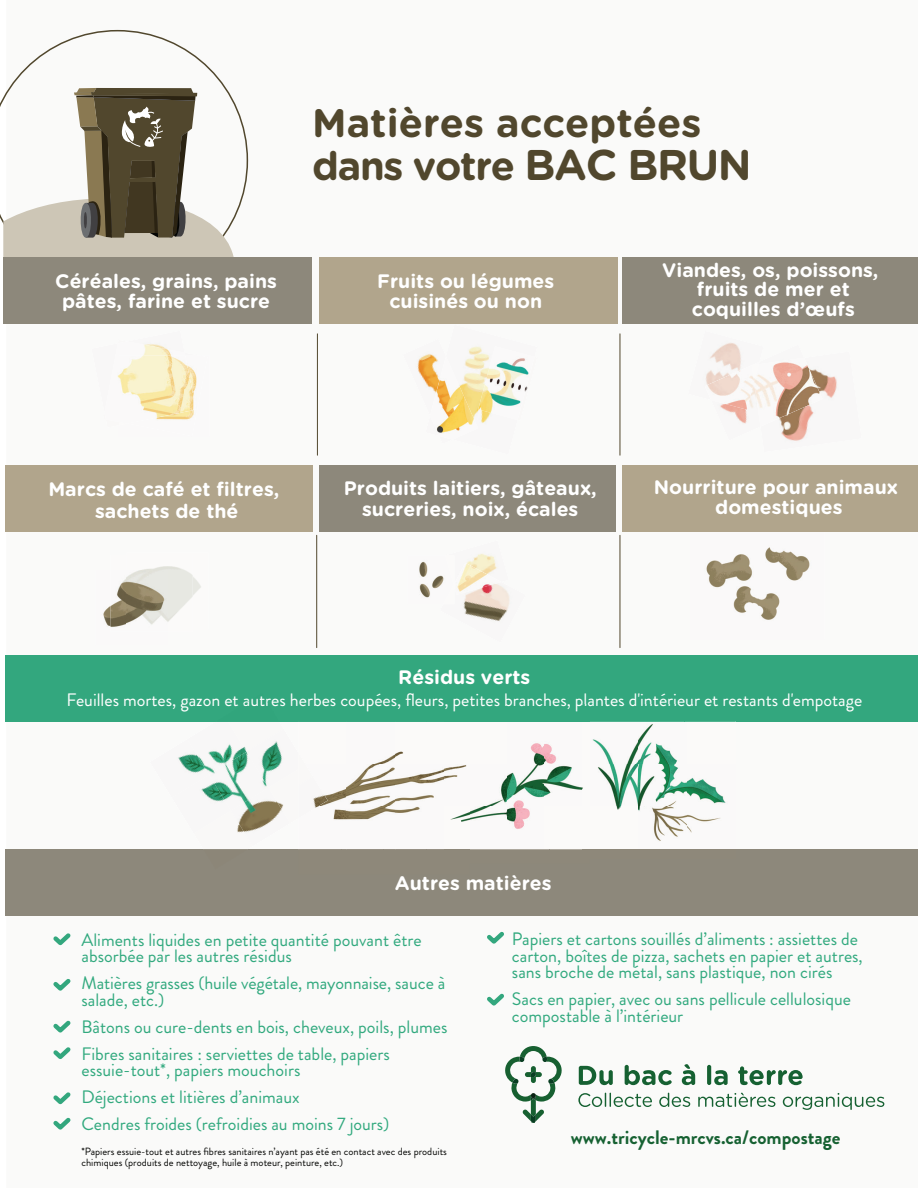
<style>
.page{position:relative;width:918px;height:1188px;background:#fff}
.page>*{position:absolute;margin:0;border:0;box-sizing:border-box;transform-origin:0 0}
.t1{font:700 39.75px/42.9px "Gotham Rounded";color:#51472d}
.t2{font:700 19.5px/19.5px "Gotham Rounded";color:#fff;text-align:center}
.t3{font:700 19.5px "Brandon Grotesque";color:#166132}
.t4{font:18px/16.5px "Brandon Grotesque";color:#31a97e}
.t5{font:18px "Brandon Grotesque";color:#fff}
.t6{font:10.5px/10.5px "Brandon Grotesque";color:#040503}
.s1{font-size:42.9px}
</style>
<div class="page">
<svg style="left:0;top:30px;width:248px;height:193px"></svg>
<div style="left:3px;top:257px;width:309px;height:67px;background:#8d887b"></div>
<div style="left:319px;top:257px;width:299px;height:67px;background:#b1a58c"></div>
<div style="left:622px;top:257px;width:296px;height:67px;background:#8d887b"></div>
<div style="left:5px;top:466px;width:307px;height:66px;background:#b1a58c"></div>
<div style="left:5px;top:849px;width:913px;height:67px;background:#8d887b"></div>
<div style="left:320px;top:466px;width:296px;height:66px;background:#8d887b"></div>
<div style="left:622px;top:466px;width:296px;height:66px;background:#b1a58c"></div>
<img style="left:709px;top:342px;width:27px;height:18px">
<img style="left:791px;top:372px;width:47px;height:71px">
<img style="left:711px;top:344px;width:93px;height:97px">
<img style="left:705px;top:362px;width:49px;height:48px">
<img style="left:754px;top:358px;width:69px;height:69px">
<img style="left:752px;top:364px;width:7px;height:18px">
<svg style="left:53px;top:1020px;width:18px;height:13px"></svg>
<svg style="left:53px;top:1047px;width:18px;height:13px"></svg>
<svg style="left:53px;top:1092px;width:18px;height:13px"></svg>
<svg style="left:53px;top:1117px;width:18px;height:13px"></svg>
<svg style="left:53px;top:978px;width:18px;height:13px"></svg>
<svg style="left:487px;top:993px;width:17px;height:13px"></svg>
<svg style="left:53px;top:933px;width:18px;height:13px"></svg>
<svg style="left:487px;top:931px;width:17px;height:13px"></svg>
<img style="left:706px;top:547px;width:104px;height:73px">
<img style="left:193px;top:577px;width:8px;height:19px">
<img style="left:142px;top:566px;width:51px;height:56px">
<img style="left:103px;top:605px;width:8px;height:22px">
<img style="left:111px;top:578px;width:15px;height:50px">
<img style="left:126px;top:570px;width:42px;height:55px">
<img style="left:117px;top:345px;width:54px;height:34px">
<img style="left:119px;top:355px;width:77px;height:65px">
<img style="left:416px;top:354px;width:9px;height:30px">
<img style="left:425px;top:345px;width:62px;height:79px">
<img style="left:478px;top:346px;width:51px;height:74px">
<img style="left:430px;top:356px;width:48px;height:77px">
<img style="left:466px;top:553px;width:30px;height:10px">
<img style="left:463px;top:585px;width:48px;height:38px">
<img style="left:456px;top:563px;width:46px;height:32px">
<img style="left:419px;top:561px;width:26px;height:37px">
<img style="left:443px;top:585px;width:2px;height:13px">
<hr style="left:317px;top:334px;width:1px;height:121px;background:#51472d">
<hr style="left:620px;top:334px;width:1px;height:121px;background:#51472d">
<hr style="left:316px;top:535px;width:1px;height:113px;background:#51472d">
<hr style="left:620px;top:535px;width:1px;height:113px;background:#51472d">
<div style="left:6px;top:655px;width:912px;height:67px;background:#33a77e"></div>
<svg style="left:3px;top:88px;width:235px;height:257px"></svg>
<svg style="left:578px;top:1093px;width:74px;height:14px"></svg>
<svg style="left:659px;top:1093px;width:31px;height:14px"></svg>
<svg style="left:698px;top:1093px;width:77px;height:14px"></svg>
<svg style="left:783px;top:1093px;width:101px;height:17px"></svg>
<svg style="left:579px;top:1066px;width:34px;height:19px"></svg>
<svg style="left:625px;top:1065px;width:47px;height:20px"></svg>
<svg style="left:682px;top:1064px;width:13px;height:21px"></svg>
<svg style="left:707px;top:1065px;width:4px;height:20px"></svg>
<svg style="left:714px;top:1070px;width:14px;height:15px"></svg>
<svg style="left:738px;top:1066px;width:65px;height:19px"></svg>
<svg style="left:505px;top:1046px;width:57px;height:77px"></svg>
<img style="left:469px;top:742px;width:113px;height:88px">
<img style="left:470px;top:849px;width:112px;height:1px">
<img style="left:177px;top:752px;width:10px;height:20px">
<img style="left:187px;top:745px;width:41px;height:29px">
<img style="left:228px;top:743px;width:18px;height:9px">
<img style="left:201px;top:786px;width:8px;height:13px">
<img style="left:209px;top:752px;width:37px;height:52px">
<img style="left:246px;top:740px;width:38px;height:48px">
<img style="left:231px;top:788px;width:39px;height:45px">
<img style="left:268px;top:769px;width:16px;height:54px">
<img style="left:372px;top:751px;width:32px;height:13px">
<img style="left:328px;top:764px;width:139px;height:43px">
<img style="left:298px;top:807px;width:171px;height:43px">
<img style="left:298px;top:794px;width:30px;height:24px">
<img style="left:592px;top:723px;width:134px;height:118px">
<img style="left:590px;top:721px;width:146px;height:1px">
<h1 class="t1" style="left:312px;top:105px;width:441px">Matières acceptées dans votre <span class="s1">BAC BRUN</span></h1>
<p class="t2" style="left:55px;top:273px;width:223px">Céréales, grains, pains pâtes, farine et sucre</p>
<p class="t2" style="left:377px;top:273px;width:179px">Fruits ou légumes cuisinés ou non</p>
<p class="t2" style="left:662px;top:262px;width:218px">Viandes, os, poissons, fruits de mer et coquilles d’œufs</p>
<p class="t2" style="left:48px;top:480px;width:232px;line-height:21.1px">Marcs de café et filtres, sachets de thé</p>
<p class="t2" style="left:654px;top:478px;width:246px;line-height:20.1px">Nourriture pour animaux domestiques</p>
<p class="t2" style="left:344px;top:479px;width:254px;line-height:21px">Produits laitiers, gâteaux, sucreries, noix, écales</p>
<p class="t2" style="left:398px;top:669px;width:134px">Résidus verts</p>
<p class="t5" style="left:66px;top:693px;width:797px">Feuilles mortes, gazon et autres herbes coupées, fleurs, petites branches, plantes d intérieur et restants d'empotage</p>
<p class="t5" style="left:637px;top:693px;width:4px">'</p>
<p class="t2" style="left:395px;top:875px;width:158px">Autres matières</p>
<p class="t4" style="left:81px;top:934px;width:342px">Aliments liquides en petite quantité pouvant être absorbée par les autres résidus</p>
<p class="t4" style="left:81px;top:977px;width:365px">Matières grasses (huile végétale, mayonnaise, sauce à salade, etc.)</p>
<p class="t4" style="left:81px;top:1016px;width:367px;line-height:27px">Bâtons ou cure-dents en bois, cheveux, poils, plumes<br>Fibres sanitaires : serviettes de table, papiers</p>
<p class="t4" style="left:81px;top:1059px;width:309px;line-height:27px">essuie-tout*, papiers mouchoirs<br>Déjections et litières d’animaux<br>Cendres froides (refroidies au moins 7 jours)</p>
<p class="t6" style="left:81px;top:1148px;width:367px">*Papiers essuie-tout et autres fibres sanitaires n’ayant pas été en contact avec des produits chimiques (produits de nettoyage, huile à moteur, peinture, etc.)</p>
<p class="t4" style="left:512px;top:933px;width:352px">Papiers et cartons souillés d’aliments : assiettes de carton, boîtes de pizza, sachets en papier et autres, sans broche de métal, sans plastique, non cirés</p>
<p class="t4" style="left:512px;top:993px;width:341px">Sacs en papier, avec ou sans pellicule cellulosique compostable à l’intérieur</p>
<p class="t3" style="left:571px;top:1126px;width:271px">www.tricycle-mrcvs.ca/compostage</p>
</div>
